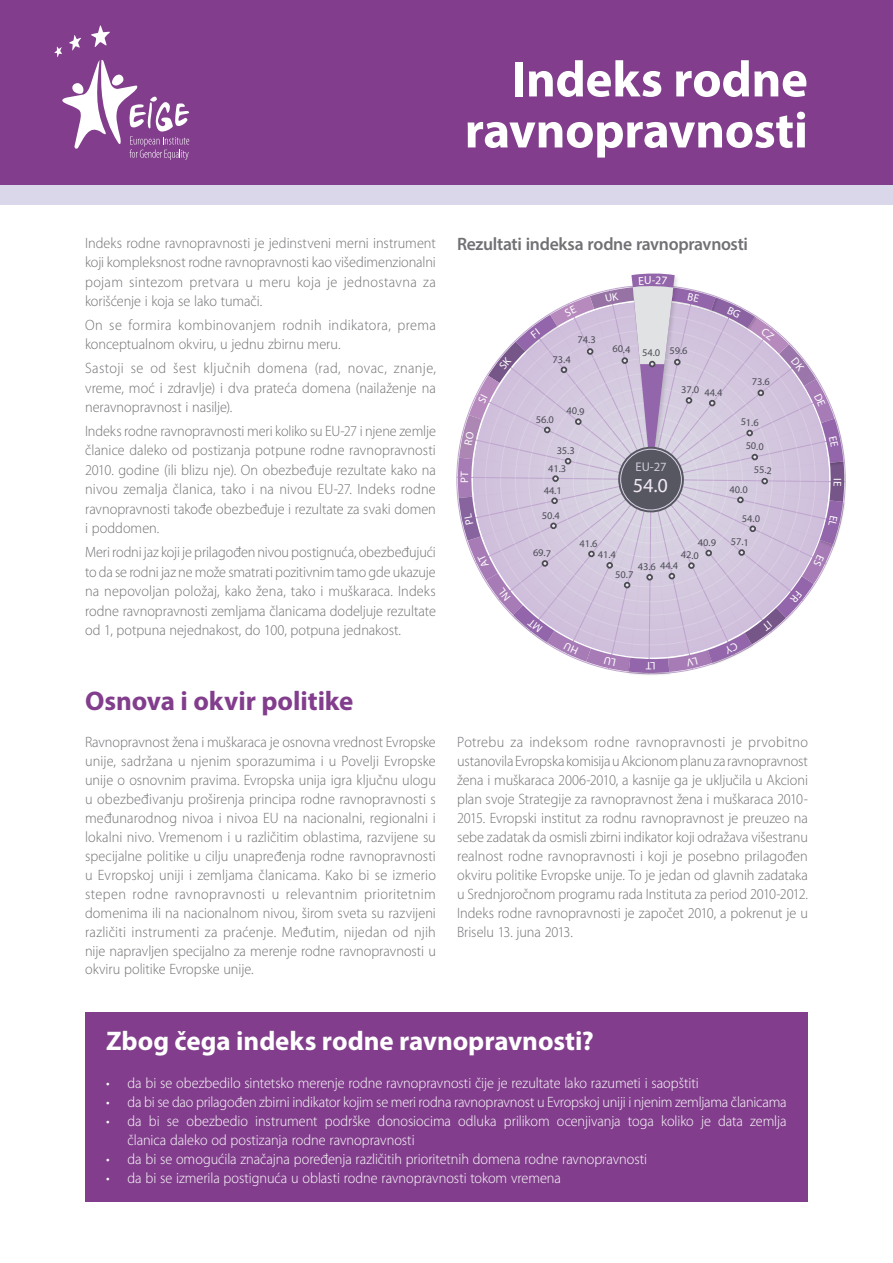
<style>
.page{position:relative;width:893px;height:1263px;background:#fff}
.page>*{position:absolute;margin:0;border:0;box-sizing:border-box;transform-origin:0 0}
.t1{font:700 51px/51px "Myriad Pro";letter-spacing:-.01em;color:#fff;text-align:right}
.t2{font:700 27px "Myriad Pro";letter-spacing:-.005em;color:#fff}
.t3{font:700 27px "Myriad Pro";letter-spacing:-.005em;color:#823e8c}
.t4{font:20.1px "Myriad Pro";color:#f1e9f3}
.t5{font:600 18px "Myriad Pro";letter-spacing:-.02em;color:#717074}
.t6{font:300 15px/18.9px "Myriad Pro";color:#717074;text-align:justify;scale:.95 1}
.t7{font:300 15px/18.9px "Myriad Pro";letter-spacing:-.005em;color:#fff;scale:.95 1}
.t8{font:12.6px "Myriad Pro";color:#cecad9}
.t9{font:10.95px "Myriad Pro";color:#fff}
.t10{font:10.35px "Myriad Pro";color:#4d4d56}
</style>
<div class="page">
<div style="left:0;top:183px;width:893px;height:21px;background:#dbd7eb"></div>
<div style="left:0;top:0;width:893px;height:185px;background:#823e8c"></div>
<svg style="left:54px;top:25px;width:135px;height:135px"></svg>
<div style="left:85px;top:1012px;width:723px;height:189px;background:#823e8c"></div>
<svg style="left:456px;top:273px;width:390px;height:401px"></svg>
<h1 class="t1" style="left:465px;top:52px;width:345px">Indeks rodne ravnopravnosti</h1>
<p class="t6" style="left:85px;top:233px;width:371px;line-height:19.5px">Indeks rodne ravnopravnosti je jedinstveni merni instrument koji kompleksnost rodne ravnopravnosti kao višedimenzionalni pojam sintezom pretvara u meru koja je jednostavna za korišćenje i koja se lako tumači.</p>
<p class="t6" style="left:85px;top:315px;width:371px;line-height:19.5px">On se formira kombinovanjem rodnih indikatora, prema konceptualnom okviru, u jednu zbirnu meru.</p>
<p class="t6" style="left:85px;top:359px;width:371px;line-height:19.5px">Sastoji se od šest ključnih domena (rad, novac, znanje, vreme, moć i zdravlje) i dva prateća domena (nailaženje na neravnopravnost i nasilje).</p>
<p class="t6" style="left:85px;top:421px;width:371px;line-height:19.5px">Indeks rodne ravnopravnosti meri koliko su EU-27 i njene zemlje članice daleko od postizanja potpune rodne ravnopravnosti 2010. godine (ili blizu nje). On obezbeđuje rezultate kako na nivou zemalja članica, tako i na nivou EU-27. Indeks rodne ravnopravnosti takođe obezbeđuje i rezultate za svaki domen i poddomen.</p>
<p class="t6" style="left:85px;top:543px;width:371px;line-height:19.5px">Meri rodni jaz koji je prilagođen nivou postignuća, obezbeđujući to da se rodni jaz ne može smatrati pozitivnim tamo gde ukazuje na nepovoljan položaj, kako žena, tako i muškaraca. Indeks rodne ravnopravnosti zemljama članicama dodeljuje rezultate od 1, potpuna nejednakost, do 100, potpuna jednakost.</p>
<h2 class="t3" style="left:85px;top:683px;width:270px">Osnova i okvir politike</h2>
<p class="t5" style="left:457px;top:232px;width:292px">Rezultati indeksa rodne ravnopravnosti</p>
<p class="t10" style="left:578px;top:333px;width:20px;rotate:1deg">74.3</p>
<p class="t10" style="left:553px;top:353px;width:20px;rotate:1deg">73.4</p>
<p class="t10" style="left:612px;top:344px;width:49px;rotate:1deg">60.4 54.0</p>
<p class="t10" style="left:670px;top:344px;width:20px;rotate:1deg">59.6</p>
<p class="t10" style="left:536px;top:413px;width:20px;rotate:1deg">56.0</p>
<p class="t10" style="left:567px;top:404px;width:20px;rotate:1deg">40.9</p>
<p class="t10" style="left:557px;top:444px;width:20px;rotate:1deg">35.3</p>
<p class="t10" style="left:548px;top:462px;width:20px;rotate:1deg">41.3</p>
<p class="t8" style="left:636px;top:459px;width:33px">EU-27</p>
<p class="t9" style="left:458px;top:482px;width:7px;rotate:-90deg">P</p>
<h3 class="t4" style="left:633px;top:473px;width:37px;rotate:1deg">54.0</h3>
<p class="t10" style="left:544px;top:484px;width:20px;rotate:1deg">44.1</p>
<p class="t10" style="left:542px;top:509px;width:20px;rotate:1deg">50.4</p>
<p class="t10" style="left:533px;top:546px;width:20px;rotate:1deg">69.7</p>
<p class="t10" style="left:580px;top:537px;width:20px;rotate:1deg">41.6</p>
<p class="t10" style="left:598px;top:548px;width:20px;rotate:1deg">41.4</p>
<p class="t10" style="left:752px;top:375px;width:20px;rotate:1deg">73.6</p>
<p class="t10" style="left:741px;top:416px;width:20px;rotate:1deg">51.6</p>
<p class="t10" style="left:746px;top:439px;width:20px;rotate:1deg">50.0</p>
<p class="t10" style="left:754px;top:463px;width:20px;rotate:1deg">55.2</p>
<p class="t10" style="left:730px;top:483px;width:20px;rotate:1deg">40.0</p>
<p class="t10" style="left:742px;top:512px;width:20px;rotate:1deg">54.0</p>
<p class="t10" style="left:681px;top:384px;width:43px;rotate:1deg">37.0 44.4</p>
<p class="t10" style="left:698px;top:536px;width:20px;rotate:1deg">40.9</p>
<p class="t10" style="left:731px;top:535px;width:20px;rotate:1deg">57.1</p>
<p class="t10" style="left:681px;top:548px;width:20px;rotate:1deg">42.0</p>
<p class="t10" style="left:638px;top:559px;width:42px;rotate:1deg">43.6 44.4</p>
<p class="t10" style="left:615px;top:568px;width:20px;rotate:1deg">50.7</p>
<p class="t6" style="left:85px;top:733px;width:371px">Ravnopravnost žena i muškaraca je osnovna vrednost Evropske unije, sadržana u njenim sporazumima i u Povelji Evropske unije o osnovnim pravima. Evropska unija igra ključnu ulogu u obezbeđivanju proširenja principa rodne ravnopravnosti s međunarodnog nivoa i nivoa EU na nacionalni, regionalni i lokalni nivo. Vremenom i u različitim oblastima, razvijene su specijalne politike u cilju unapređenja rodne ravnopravnosti u Evropskoj uniji i zemljama članicama. Kako bi se izmerio stepen rodne ravnopravnosti u relevantnim prioritetnim domenima ili na nacionalnom nivou, širom sveta su razvijeni različiti instrumenti za praćenje. Međutim, nijedan od njih nije napravljen specijalno za merenje rodne ravnopravnosti u okviru politike Evropske unije.</p>
<p class="t6" style="left:457px;top:733px;width:371px">Potrebu za indeksom rodne ravnopravnosti je prvobitno ustanovila Evropska komisija u Akcionom planu za ravnopravnost žena i muškaraca 2006-2010, a kasnije ga je uključila u Akcioni plan svoje Strategije za ravnopravnost žena i muškaraca 2010- 2015. Evropski institut za rodnu ravnopravnost je preuzeo na sebe zadatak da osmisli zbirni indikator koji odražava višestranu realnost rodne ravnopravnosti i koji je posebno prilagođen okviru politike Evropske unije. To je jedan od glavnih zadataka u Srednjoročnom programu rada Instituta za period 2010-2012.<br>Indeks rodne ravnopravnosti je započet 2010, a pokrenut je u Briselu 13. juna 2013.</p>
<h2 class="t2" style="left:106px;top:1023px;width:489px">Zbog čega indeks rodne ravnopravnosti?</h2>
<p class="t7" style="left:106px;top:1074px;width:625px">• da bi se obezbedilo sintetsko merenje rodne ravnopravnosti čije je rezultate lako razumeti i saopštiti</p>
<p class="t7" style="left:106px;top:1093px;width:718px">• da bi se dao prilagođen zbirni indikator kojim se meri rodna ravnopravnost u Evropskoj uniji i njenim zemljama članicama</p>
<p class="t7" style="left:128px;top:1112px;width:695px;text-indent:-21px">• da bi se obezbedio instrument podrške donosiocima odluka prilikom ocenjivanja toga koliko je data zemlja članica daleko od postizanja rodne ravnopravnosti</p>
<p class="t7" style="left:106px;top:1149px;width:571px">• da bi se omogućila značajna poređenja različitih prioritetnih domena rodne ravnopravnosti</p>
<p class="t7" style="left:106px;top:1168px;width:480px">• da bi se izmerila postignuća u oblasti rodne ravnopravnosti tokom vremena</p>
<p class="t9" style="left:844px;top:478px;width:4px;rotate:90deg">I</p>
</div>
